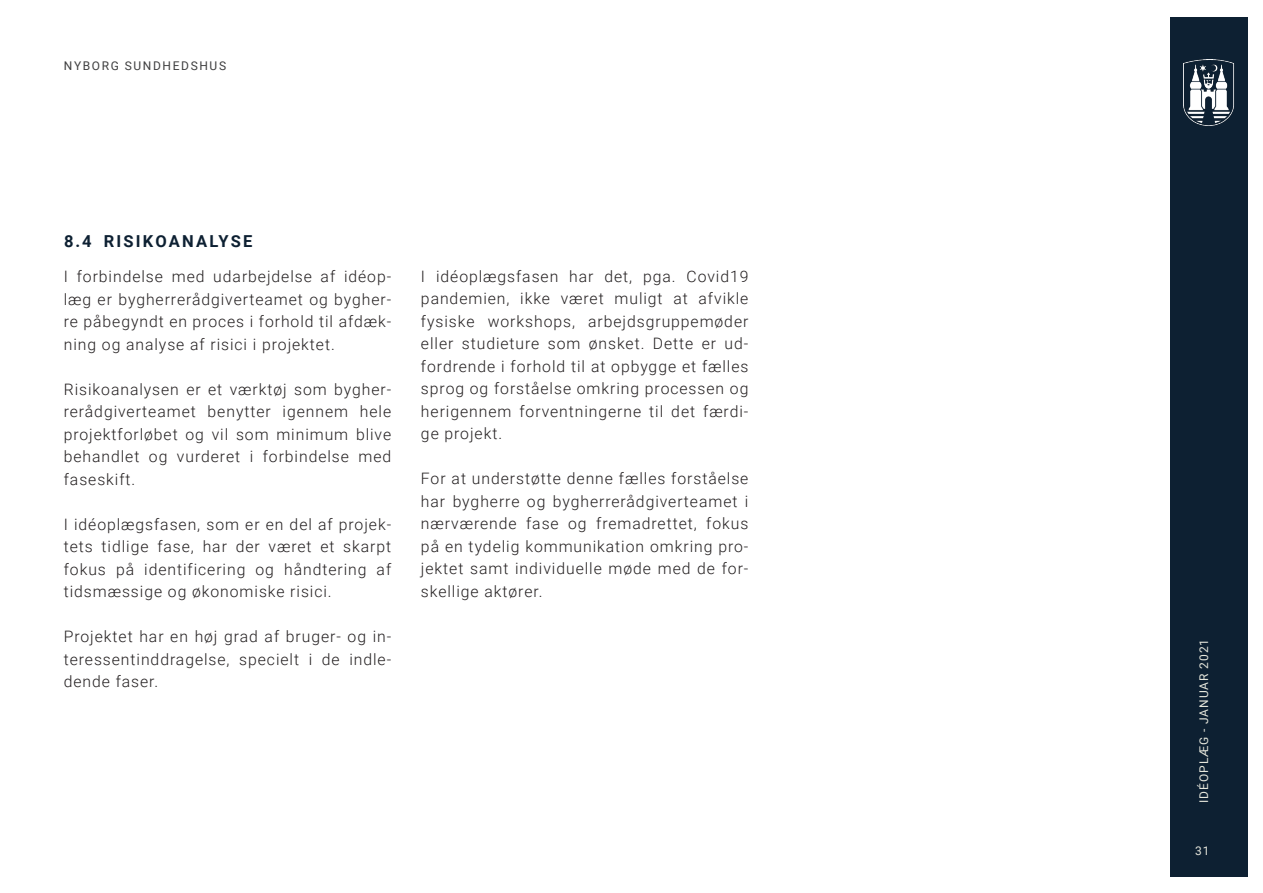
<style>
.page{position:relative;width:1263px;height:893px;background:#fff}
.page>*{position:absolute;margin:0;border:0;box-sizing:border-box;transform-origin:0 0}
.t1{font:700 16.5px "Roboto";letter-spacing:.135em;color:#0d2032}
.NK_Brødtekst{font:300 15.75px/22.5px "Roboto";letter-spacing:.06em;color:#231f20;text-align:justify}
.t2{font:12px "Roboto";letter-spacing:.085em;color:#e6e7dc}
.t3{font:12px "Roboto";letter-spacing:.135em;color:#3e3e3f}
</style>
<div class="page">
<div style="left:1170px;top:17px;width:78px;height:860px;background:#0d2032"></div>
<img style="left:1184px;top:60px;width:50px;height:66px">
<p class="t3" style="left:64px;top:57px;width:164px">NYBORG SUNDHEDSHUS</p>
<p class="t1" style="left:64px;top:230px;width:190px">8.4 RISIKOANALYSE</p>
<p class="NK_Brødtekst" style="left:64px;top:265px;width:329px">I forbindelse med udarbejdelse af idéop&shy;læg er bygherrerådgiverteamet og bygher&shy;re påbegyndt en proces i forhold til afdæk&shy;ning og analyse af risici i projektet.</p>
<p class="NK_Brødtekst" style="left:64px;top:377px;width:329px">Risikoanalysen er et værktøj som bygher&shy;rerådgiverteamet benytter igennem hele projektforløbet og vil som minimum blive behandlet og vurderet i forbindelse med faseskift.</p>
<p class="NK_Brødtekst" style="left:64px;top:512px;width:329px">I idéoplægsfasen, som er en del af projek&shy;tets tidlige fase, har der været et skarpt fokus på identificering og håndtering af tidsmæssige og økonomiske risici.</p>
<p class="NK_Brødtekst" style="left:64px;top:625px;width:329px">Projektet har en høj grad af bruger- og in&shy;teressentinddragelse, specielt i de indle&shy;dende faser.</p>
<p class="NK_Brødtekst" style="left:421px;top:264px;width:329px">I idéoplægsfasen har det, pga. Covid19 pandemien, ikke været muligt at afvikle fysiske workshops, arbejdsgruppemøder eller studieture som ønsket. Dette er ud&shy;fordrende i forhold til at opbygge et fælles sprog og forståelse omkring processen og herigennem forventningerne til det færdi&shy;ge projekt.</p>
<p class="NK_Brødtekst" style="left:421px;top:467px;width:329px">For at understøtte denne fælles forståelse har bygherre og bygherrerådgiverteamet i nærværende fase og fremadrettet, fokus på en tydelig kommunikation omkring pro&shy;jektet samt individuelle møde med de for&shy;skellige aktører.</p>
<p class="t2" style="left:1195px;top:803px;width:166px;rotate:-90deg">IDÉOPLÆG - JANUAR 2021</p>
<p class="t2" style="left:1195px;top:843px;width:16px">31</p>
</div>
